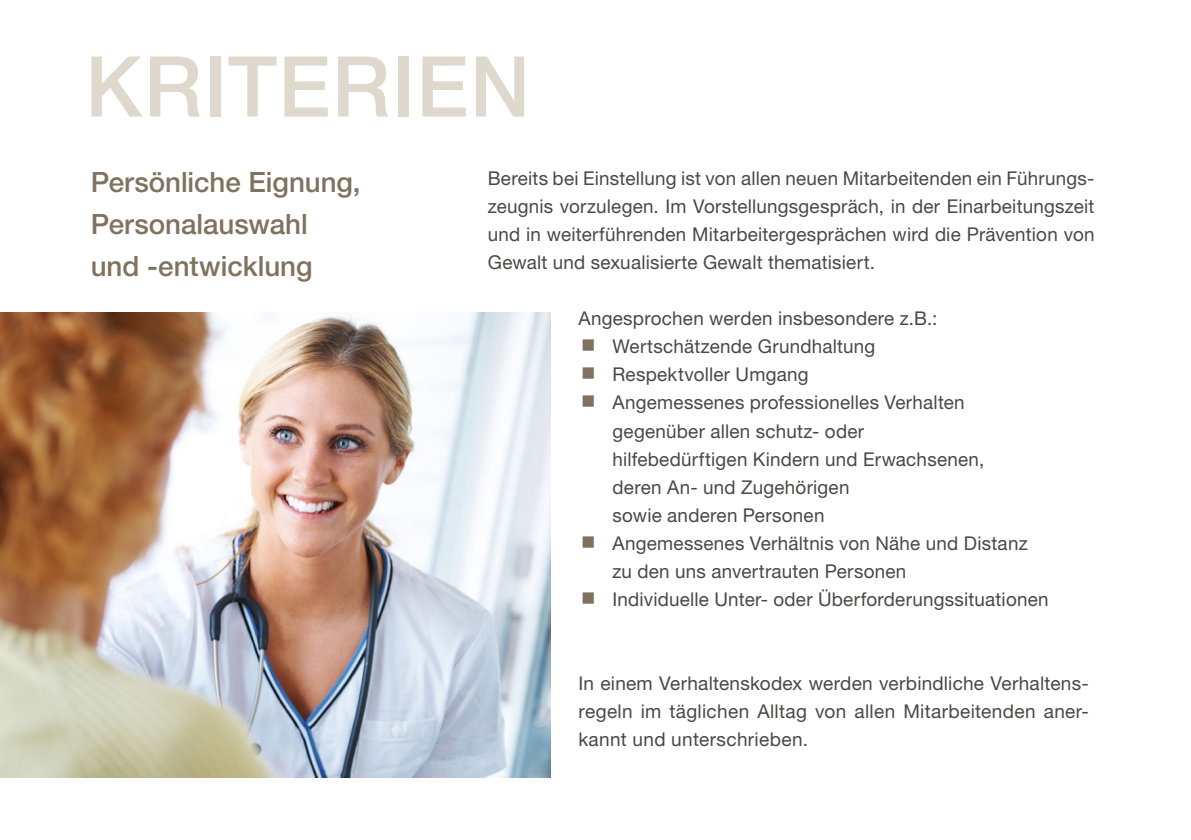
<style>
.page{position:relative;width:1191px;height:840px;background:#fff}
.page>*{position:absolute;margin:0;border:0;box-sizing:border-box;transform-origin:0 0}
.t1{font:500 84px "Helvetica Neue LT";letter-spacing:.015em;color:#ded8cd}
.t2{font:500 28px/42px "Helvetica Neue LT";color:#80725f}
.t3{font:19px/28px "Helvetica Neue LT";letter-spacing:.01em;color:#484847;text-align:justify}
</style>
<div class="page">
<img style="left:0;top:312px;width:550px;height:465px">
<h1 class="t1" style="left:85px;top:36px;width:446px">kriterien</h1>
<h2 class="t2" style="left:91px;top:161px;width:271px">Persönliche Eignung,<br>Personalauswahl und -entwicklung</h2>
<p class="t3" style="left:488px;top:164px;width:608px">Bereits bei Einstellung ist von allen neuen Mitarbeitenden ein Führungs&shy;zeugnis vorzulegen. Im Vorstellungsgespräch, in der Einarbeitungszeit und in weiterführenden Mitarbeitergesprächen wird die Prävention von Gewalt und sexualisierte Gewalt thematisiert.</p>
<p class="t3" style="left:612px;top:304px;width:437px;text-align:left;text-indent:-34px">Angesprochen werden insbesondere z.B.:<br>Wertschätzende Grundhaltung<br>Respektvoller Umgang<br>Angemessenes professionelles Verhalten gegenüber allen schutz- oder<br>hilfebedürftigen Kindern und Erwachsenen,<br>deren An- und Zugehörigen<br>sowie anderen Personen<br>Angemessenes Verhältnis von Nähe und Distanz zu den uns anvertrauten Personen<br>Individuelle Unter- oder Überforderungssituationen</p>
<p class="t3" style="left:578px;top:668px;width:512px">In einem Verhaltenskodex werden verbindliche Verhaltens&shy;regeln im täglichen Alltag von allen Mitarbeitenden aner&shy;kannt und unterschrieben.</p>
</div>
